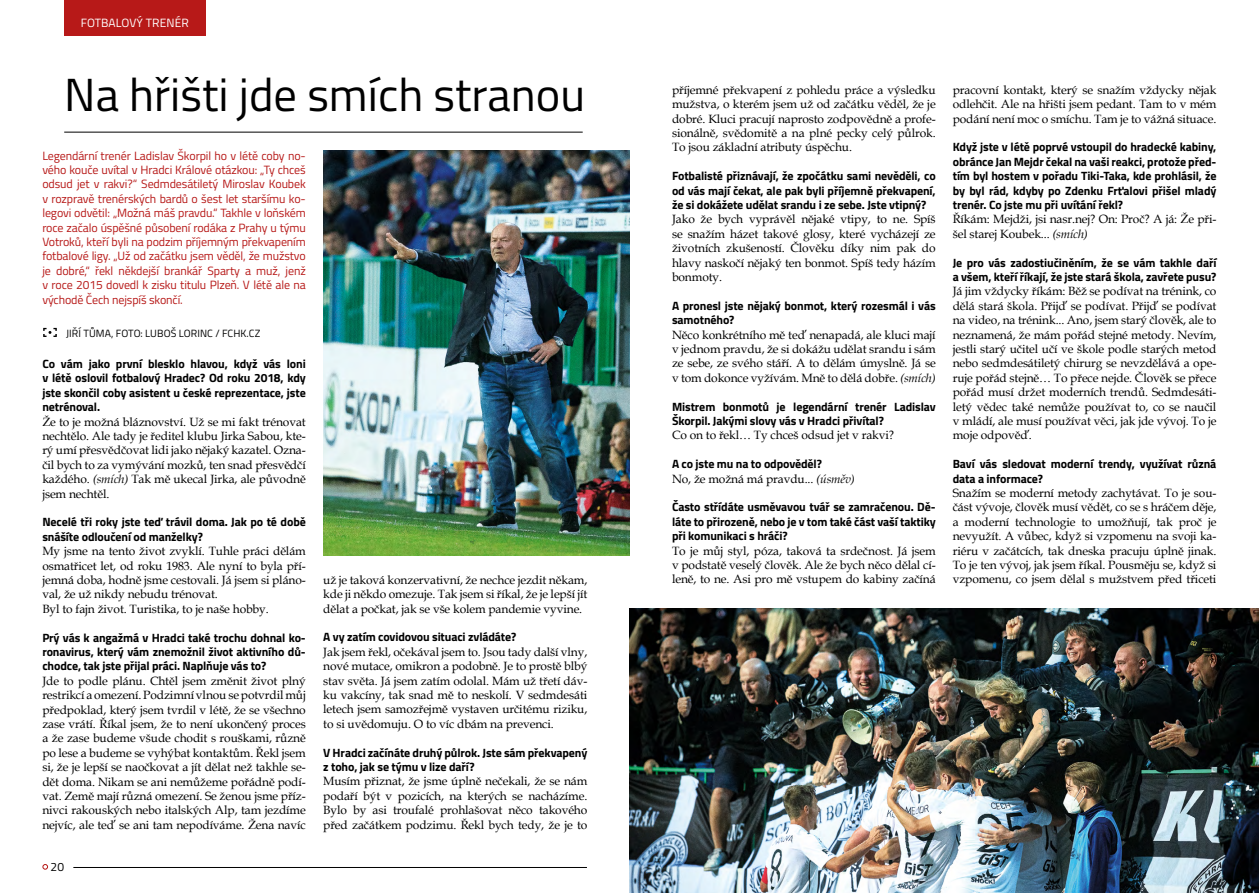
<style>
.page{position:relative;width:1259px;height:893px;background:#fff}
.page>*{position:absolute;margin:0;border:0;box-sizing:border-box;transform-origin:0 0}
.t1{font:46.5px "Titillium Web";color:#000}
.t2{font:12px/14.4px "Book Antiqua";letter-spacing:-.01em;color:#000;text-align:justify}
.t3{font:700 12px/14.4px "Titillium";letter-spacing:-.01em;color:#000}
.t4{font:12px/14.4px "Titillium";letter-spacing:-.01em;color:#b71918;text-align:justify}
.t5{font:12px "Titillium Web";letter-spacing:.01em;color:#fff}
.t6{font:12px "Titillium Web";color:#000}
.t7{font:10.5px "Titillium Web";letter-spacing:.01em;color:#000}
.s1{font-style:italic}
</style>
<div class="page">
<svg style="left:43px;top:864px;width:5px;height:5px"></svg>
<hr style="left:73px;top:867px;width:514px;height:1px;background:#000">
<svg style="left:43px;top:328px;width:14px;height:9px"></svg>
<hr style="left:64px;top:132px;width:519px;height:1px;background:#000">
<div style="left:64px;top:0;width:141px;height:35px;background:#b71918"></div>
<img style="left:323px;top:151px;width:306px;height:405px">
<img style="left:629px;top:608px;width:630px;height:285px">
<p class="t5" style="left:81px;top:14px;width:110px">FOTBALOVÝ TRENÉR</p>
<h1 class="t1" style="left:64px;top:61px;width:522px">Na hřišti jde smích stranou</h1>
<p class="t4" style="left:42px;top:148px;width:265px">Legendární trenér Ladislav Škorpil ho v létě coby no&shy;vého kouče uvítal v Hradci Králové otázkou: „Ty chceš odsud jet v rakvi?“ Sedmdesátiletý Miroslav Koubek v rozpravě trenérských bardů o šest let staršímu ko&shy;legovi odvětil: „Možná máš pravdu.“ Takhle v loňském roce začalo úspěšné působení rodáka z Prahy u týmu Votroků, kteří byli na podzim příjemným překvapením fotbalové ligy. „Už od začátku jsem věděl, že mužstvo je dobré,“ řekl někdejší brankář Sparty a muž, jenž v roce 2015 dovedl k zisku titulu Plzeň. V létě ale na východě Čech nejspíš skončí.</p>
<p class="t7" style="left:66px;top:325px;width:196px">JIŘÍ TŮMA, FOTO: LUBOŠ LORINC / FCHK.CZ</p>
<p class="t3" style="left:42px;top:356px;width:265px;text-align:justify">Co vám jako první blesklo hlavou, když vás loni v létě oslovil fotbalový Hradec? Od roku 2018, kdy jste skončil coby asistent u české reprezentace, jste netrénoval.</p>
<p class="t2" style="left:42px;top:414px;width:265px">Že to je možná bláznovství. Už se mi fakt trénovat nechtělo. Ale tady je ředitel klubu Jirka Sabou, kte&shy;rý umí přesvědčovat lidi jako nějaký kazatel. Ozna&shy;čil bych to za vymývání mozků, ten snad přesvědčí každého. <span class="s1">(smích)</span> Tak mě ukecal Jirka, ale původně jsem nechtěl.</p>
<p class="t3" style="left:42px;top:514px;width:265px">Necelé tři roky jste teď trávil doma. Jak po té době snášíte odloučení od manželky?</p>
<p class="t2" style="left:42px;top:544px;width:265px;text-align:left">My jsme na tento život zvyklí. Tuhle práci dělám osmatřicet let, od roku 1983. Ale nyní to byla pří&shy;jemná doba, hodně jsme cestovali. Já jsem si pláno&shy;val, že už nikdy nebudu trénovat.<br>Byl to fajn život. Turistika, to je naše hobby.</p>
<p class="t3" style="left:42px;top:630px;width:265px;text-align:justify">Prý vás k angažmá v Hradci také trochu dohnal ko&shy;ronavirus, který vám znemožnil život aktivního dů&shy;chodce, tak jste přijal práci. Naplňuje vás to?</p>
<p class="t2" style="left:42px;top:673px;width:265px">Jde to podle plánu. Chtěl jsem změnit život plný restrikcí a omezení. Podzimní vlnou se potvrdil můj předpoklad, který jsem tvrdil v létě, že se všechno zase vrátí. Říkal jsem, že to není ukončený proces a že zase budeme všude chodit s rouškami, různě po lese a budeme se vyhýbat kontaktům. Řekl jsem si, že je lepší se naočkovat a jít dělat než takhle se&shy;dět doma. Nikam se ani nemůžeme pořádně podí&shy;vat. Země mají různá omezení. Se ženou jsme příz&shy;nivci rakouských nebo italských Alp, tam jezdíme nejvíc, ale teď se ani tam nepodíváme. Žena navíc</p>
<p class="t6" style="left:51px;top:858px;width:15px">20</p>
<p class="t2" style="left:323px;top:572px;width:266px">už je taková konzervativní, že nechce jezdit někam, kde ji někdo omezuje. Tak jsem si říkal, že je lepší jít dělat a počkat, jak se vše kolem pandemie vyvine.</p>
<p class="t3" style="left:323px;top:629px;width:195px">A vy zatím covidovou situaci zvládáte?</p>
<p class="t2" style="left:323px;top:644px;width:266px">Jak jsem řekl, očekával jsem to. Jsou tady další vlny, nové mutace, omikron a podobně. Je to prostě blbý stav světa. Já jsem zatím odolal. Mám už třetí dáv&shy;ku vakcíny, tak snad mě to neskolí. V sedmdesáti letech jsem samozřejmě vystaven určitému riziku, to si uvědomuju. O to víc dbám na prevenci.</p>
<p class="t3" style="left:323px;top:745px;width:266px">V Hradci začínáte druhý půlrok. Jste sám překvapený z toho, jak se týmu v lize daří?</p>
<p class="t2" style="left:323px;top:774px;width:266px">Musím přiznat, že jsme úplně nečekali, že se nám podaří být v pozicích, na kterých se nacházíme.<br>Bylo by asi troufalé prohlašovat něco takového před začátkem podzimu. Řekl bych tedy, že je to</p>
<p class="t2" style="left:672px;top:82px;width:265px">příjemné překvapení z pohledu práce a výsledku mužstva, o kterém jsem už od začátku věděl, že je dobré. Kluci pracují naprosto zodpovědně a profe&shy;sionálně, svědomitě a na plné pecky celý půlrok.<br>To jsou základní atributy úspěchu.</p>
<p class="t3" style="left:672px;top:168px;width:265px;text-align:justify">Fotbalisté přiznávají, že zpočátku sami nevěděli, co od vás mají čekat, ale pak byli příjemně překvapení, že si dokážete udělat srandu i ze sebe. Jste vtipný?</p>
<p class="t2" style="left:672px;top:212px;width:265px">Jako že bych vyprávěl nějaké vtipy, to ne. Spíš se snažím házet takové glosy, které vycházejí ze životních zkušeností. Člověku díky nim pak do hlavy naskočí nějaký ten bonmot. Spíš tedy házím bonmoty.</p>
<p class="t3" style="left:672px;top:298px;width:265px">A pronesl jste nějaký bonmot, který rozesmál i vás samotného?</p>
<p class="t2" style="left:672px;top:327px;width:265px">Něco konkrétního mě teď nenapadá, ale kluci mají v jednom pravdu, že si dokážu udělat srandu i sám ze sebe, ze svého stáří. A to dělám úmyslně. Já se v tom dokonce vyžívám. Mně to dělá dobře. <span class="s1">(smích)</span></p>
<p class="t3" style="left:672px;top:399px;width:265px">Mistrem bonmotů je legendární trenér Ladislav<br>Škorpil. Jakými slovy vás v Hradci přivítal?</p>
<p class="t2" style="left:672px;top:428px;width:224px">Co on to řekl… Ty chceš odsud jet v rakvi?</p>
<p class="t3" style="left:672px;top:456px;width:151px">A co jste mu na to odpověděl?</p>
<p class="t2" style="left:672px;top:471px;width:184px">No, že možná má pravdu... <span class="s1">(úsměv)</span></p>
<p class="t3" style="left:672px;top:499px;width:265px;text-align:justify">Často střídáte usměvavou tvář se zamračenou. Dě&shy;láte to přirozeně, nebo je v tom také část vaší taktiky při komunikaci s hráči?</p>
<p class="t2" style="left:672px;top:543px;width:265px">To je můj styl, póza, taková ta srdečnost. Já jsem v podstatě veselý člověk. Ale že bych něco dělal cí&shy;leně, to ne. Asi pro mě vstupem do kabiny začíná</p>
<p class="t2" style="left:952px;top:82px;width:265px">pracovní kontakt, který se snažím vždycky nějak odlehčit. Ale na hřišti jsem pedant. Tam to v mém podání není moc o smíchu. Tam je to vážná situace.</p>
<p class="t3" style="left:952px;top:139px;width:265px;text-align:justify">Když jste v létě poprvé vstoupil do hradecké kabiny, obránce Jan Mejdr čekal na vaši reakci, protože před&shy;tím byl hostem v pořadu Tiki-Taka, kde prohlásil, že by byl rád, kdyby po Zdenku Frťalovi přišel mladý trenér. Co jste mu při uvítání řekl?</p>
<p class="t2" style="left:952px;top:212px;width:265px">Říkám: Mejdži, jsi nasr.nej? On: Proč? A já: Že při&shy;šel starej Koubek... <span class="s1">(smích)</span></p>
<p class="t3" style="left:952px;top:255px;width:265px">Je pro vás zadostiučiněním, že se vám takhle daří a všem, kteří říkají, že jste stará škola, zavřete pusu?</p>
<p class="t2" style="left:952px;top:284px;width:265px">Já jim vždycky říkám: Běž se podívat na trénink, co dělá stará škola. Přijď se podívat. Přijď se podívat na video, na trénink... Ano, jsem starý člověk, ale to neznamená, že mám pořád stejné metody. Nevím, jestli starý učitel učí ve škole podle starých metod nebo sedmdesátiletý chirurg se nevzdělává a ope&shy;ruje pořád stejně… To přece nejde. Člověk se přece pořád musí držet moderních trendů. Sedmdesáti&shy;letý vědec také nemůže používat to, co se naučil v mládí, ale musí používat věci, jak jde vývoj. To je moje odpověď.</p>
<p class="t3" style="left:952px;top:456px;width:265px">Baví vás sledovat moderní trendy, využívat různá data a informace?</p>
<p class="t2" style="left:952px;top:485px;width:265px">Snažím se moderní metody zachytávat. To je sou&shy;část vývoje, člověk musí vědět, co se s hráčem děje, a moderní technologie to umožňují, tak proč je nevyužít. A vůbec, když si vzpomenu na svoji ka&shy;riéru v začátcích, tak dneska pracuju úplně jinak.<br>To je ten vývoj, jak jsem říkal. Pousměju se, když si vzpomenu, co jsem dělal s mužstvem před třiceti</p>
</div>
